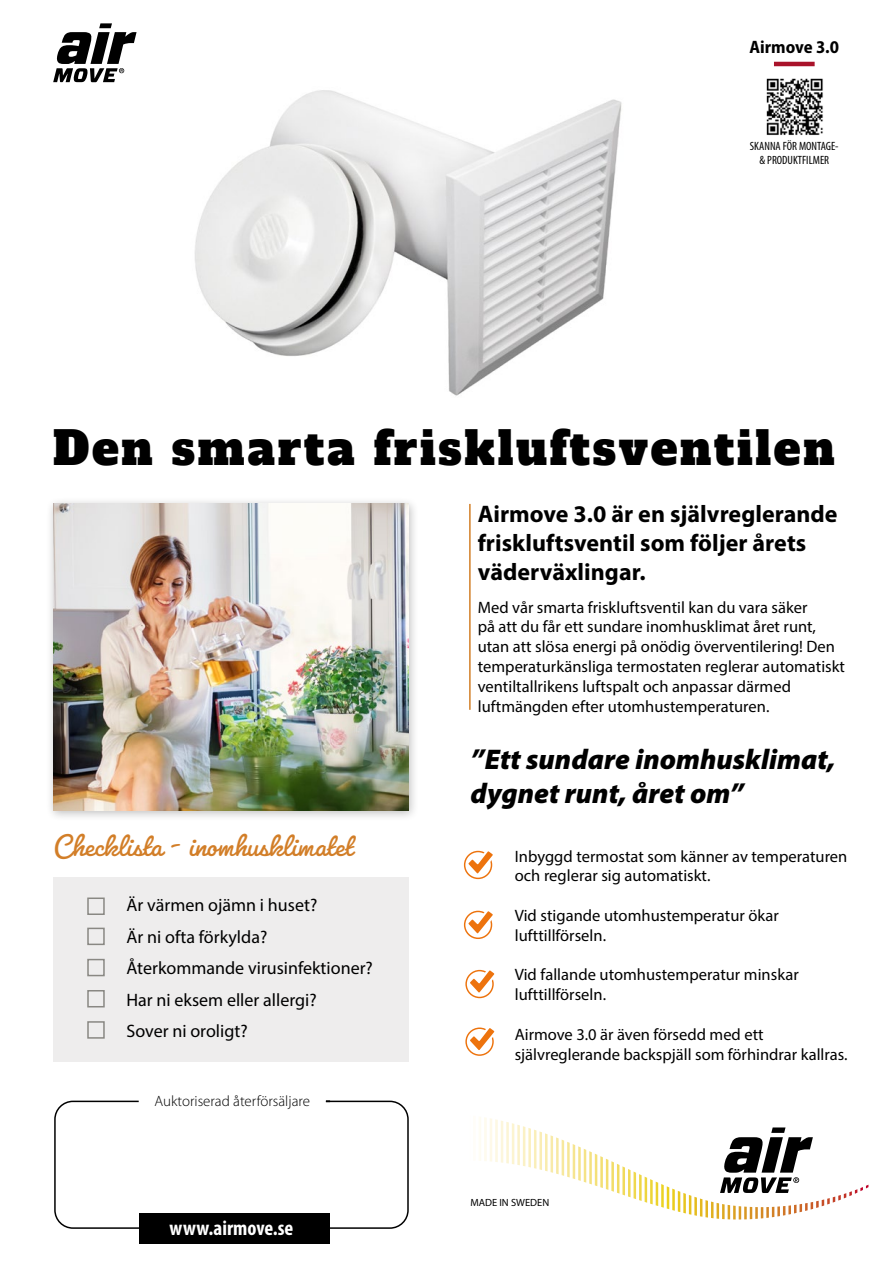
<style>
.page{position:relative;width:893px;height:1263px;background:#fff}
.page>*{position:absolute;margin:0;border:0;box-sizing:border-box;transform-origin:0 0}
.t1{font:45px "Alfa Slab One";letter-spacing:.06em;color:#000}
.t2{font:33px "Pacifico";color:#d27e28}
.t3{font:italic 900 28.5px/34.2px "Myriad Pro";color:#000}
.t4{font:700 24px/28.8px "Myriad Pro";color:#000}
.t5{font:700 condensed 21px "Myriad Pro";color:#fff}
.t6{font:18px/31.5px "Myriad Pro";color:#000}
.t7{font:700 semi-condensed 18px "Myriad Pro";color:#000}
.t8{font:16.5px/19.8px "Myriad Pro";color:#000}
.t9{font:300 15px "Myriad Pro";color:#000}
.t10{font:condensed 12px/14.4px "Myriad Pro";color:#000;text-align:center}
.t11{font:10.5px "Myriad Pro";color:#000}
</style>
<div class="page">
<img style="left:194px;top:90px;width:428px;height:306px">
<div style="left:53px;top:878px;width:356px;height:184px;background:#eeeded"></div>
<div style="left:45px;top:497px;width:374px;height:324px;background:#000;opacity:.25"></div>
<img style="left:53px;top:504px;width:356px;height:306px">
<div style="left:87px;top:897px;width:18px;height:18px;border:2px solid #898883"></div>
<div style="left:87px;top:928px;width:18px;height:17px;border:2px solid #898883"></div>
<div style="left:87px;top:959px;width:18px;height:17px;border:2px solid #898883"></div>
<div style="left:87px;top:990px;width:18px;height:17px;border:2px solid #898883"></div>
<div style="left:87px;top:1021px;width:18px;height:18px;border:2px solid #898883"></div>
<hr style="left:469px;top:504px;width:2px;height:206px;background:#d27f28">
<svg style="left:53px;top:23px;width:84px;height:59px"></svg>
<hr style="left:774px;top:62px;width:41px;height:4px;background:#a9132a">
<svg style="left:464px;top:850px;width:29px;height:29px"></svg>
<svg style="left:464px;top:910px;width:29px;height:29px"></svg>
<svg style="left:465px;top:969px;width:30px;height:29px"></svg>
<svg style="left:465px;top:1027px;width:30px;height:29px"></svg>
<svg style="left:479px;top:1117px;width:389px;height:102px"></svg>
<svg style="left:54px;top:1100px;width:355px;height:129px"></svg>
<div style="left:139px;top:1214px;width:191px;height:30px;background:#000"></div>
<img style="left:766px;top:78px;width:57px;height:57px">
<p class="t7" style="left:749px;top:37px;width:91px">Airmove 3.0</p>
<p class="t10" style="left:750px;top:138px;width:90px">SKANNA FÖR MONTAGE-&amp; PRODUKTFILMER</p>
<h1 class="t1" style="left:53px;top:410px;width:783px">Den smarta friskluftsventilen</h1>
<h3 class="t4" style="left:478px;top:499px;width:361px">Airmove 3.0 är en självreglerande friskluftsventil som följer årets väderväxlingar.</h3>
<p class="t8" style="left:478px;top:597px;width:369px">Med vår smarta friskluftsventil kan du vara säker<br>på att du får ett sundare inomhusklimat året runt, utan att slösa energi på onödig överventilering! Den temperaturkänsliga termostaten reglerar automatiskt ventiltallrikens luftspalt och anpassar därmed luftmängden efter utomhustemperaturen.</p>
<h2 class="t2" style="left:53px;top:825px;width:302px">Checklista - inomhusklimatet</h2>
<p class="t6" style="left:126px;top:889px;width:248px">Är värmen ojämn i huset?<br>Är ni ofta förkylda?<br>Återkommande virusinfektioner?<br>Har ni eksem eller allergi?<br>Sover ni oroligt?</p>
<p class="t9" style="left:155px;top:1093px;width:157px">Auktoriserad återförsäljare</p>
<p class="t5" style="left:169px;top:1214px;width:125px">www.airmove.se</p>
<h3 class="t3" style="left:471px;top:742px;width:366px">”Ett sundare inomhusklimat, dygnet runt, året om”</h3>
<p class="t8" style="left:515px;top:846px;width:334px">Inbyggd termostat som känner av temperaturen och reglerar sig automatiskt.</p>
<p class="t8" style="left:515px;top:905px;width:266px">Vid stigande utomhustemperatur ökar lufttillförseln.</p>
<p class="t8" style="left:515px;top:965px;width:286px">Vid fallande utomhustemperatur minskar lufttillförseln.</p>
<p class="t8" style="left:515px;top:1024px;width:334px">Airmove 3.0 är även försedd med ett självreglerande backspjäll som förhindrar kallras.</p>
<p class="t11" style="left:470px;top:1196px;width:80px">MADE IN SWEDEN</p>
</div>
